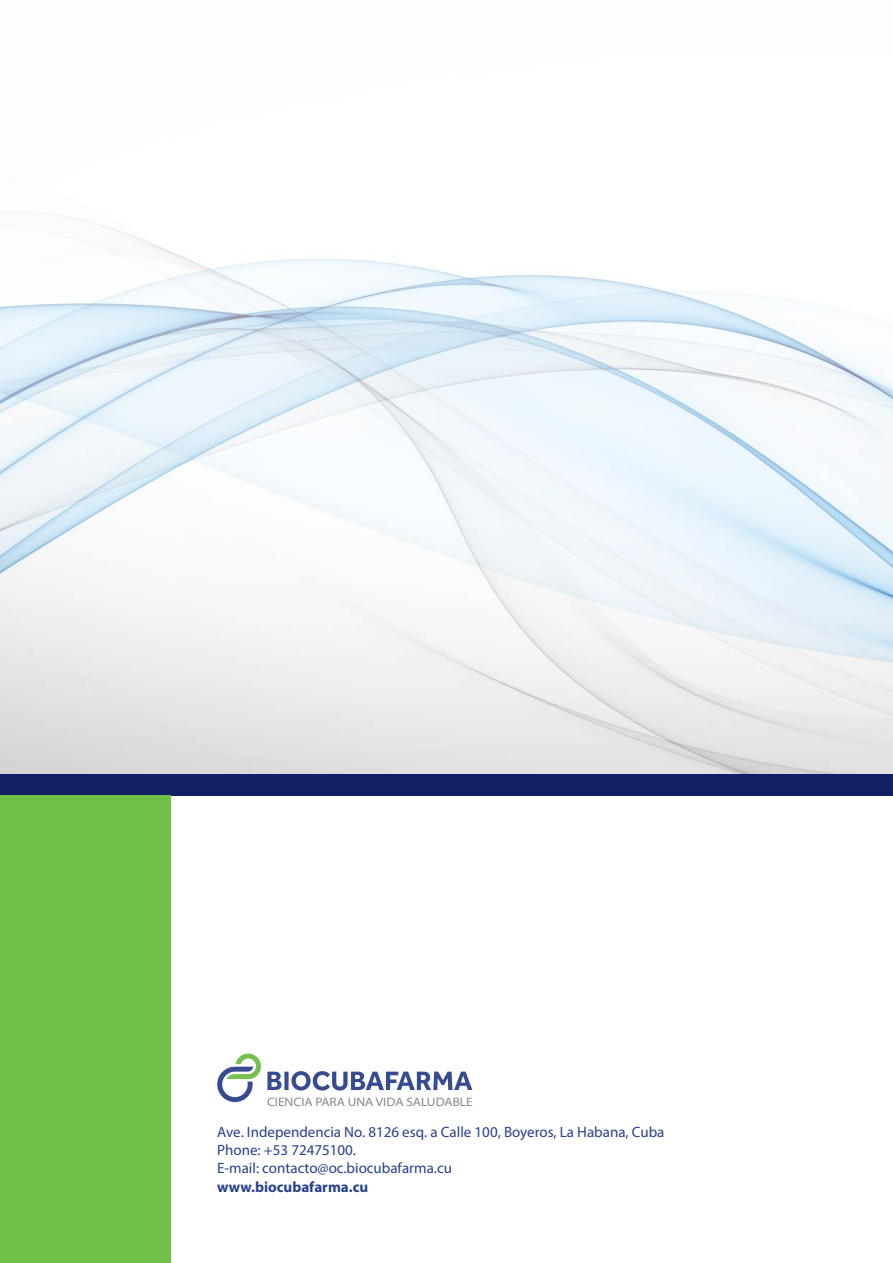
<style>
.page{position:relative;width:893px;height:1263px;background:#fff}
.page>*{position:absolute;margin:0;border:0;box-sizing:border-box;transform-origin:0 0}
.t1{font:15px/18px "Myriad Pro";color:#283f8c}
.t2{font:700 15px "Myriad Pro";color:#283f8c}
.t3{font:semi-expanded 12.3px "Myriad Pro";color:#848688}
</style>
<div class="page">
<div style="left:0;top:774px;width:893px;height:21px;background:#112063"></div>
<div style="left:0;top:795px;width:170px;height:468px;background:#6ec046"></div>
<svg style="left:267px;top:1071px;width:205px;height:19px"></svg>
<svg style="left:217px;top:1053px;width:44px;height:49px"></svg>
<img style="left:0;top:217px;width:893px;height:557px">
<p class="t3" style="left:267px;top:1097px;width:207px">CIENCIA PARA UNA VIDA SALUDABLE</p>
<p class="t1" style="left:217px;top:1124px;width:449px">Ave. Independencia No. 8126 esq. a Calle 100, Boyeros, La Habana, Cuba<br>Phone: +53 72475100.<br>E-mail: contacto@oc.biocubafarma.cu</p>
<p class="t2" style="left:217px;top:1181px;width:153px">www.biocubafarma.cu</p>
</div>
